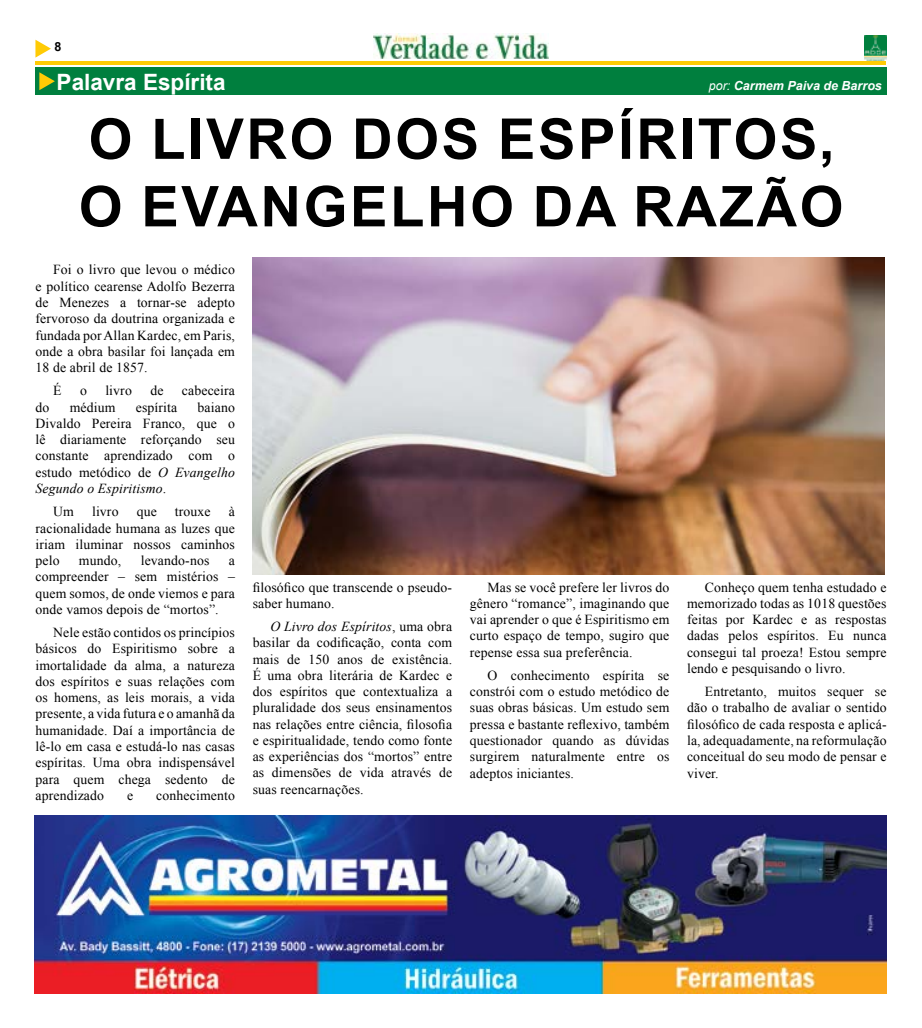
<style>
.page{position:relative;width:922px;height:1028px;background:#fff}
.page>*{position:absolute;margin:0;border:0;box-sizing:border-box;transform-origin:0 0}
.t1{font:700 56.25px/67.5px "Arial";letter-spacing:.045em;color:#000}
.t2{font:700 22.5px "Arial";color:#fff}
.t3{font:13.75px/16.2px "Times New Roman";letter-spacing:.01em;color:#000;text-align:justify}
.t4{font:italic 700 12.5px "Arial";color:#fff}
.t5{font:700 12.5px "Arial";color:#000}
.s1{font-weight:400}
.s2{font-style:italic}
</style>
<div class="page">
<div style="left:35px;top:67px;width:851px;height:28px;background:#007f3e"></div>
<svg style="left:39px;top:72px;width:16px;height:18px"></svg>
<hr style="left:36px;top:61px;width:850px;height:4px;background:#ffcb05">
<svg style="left:35px;top:40px;width:16px;height:18px"></svg>
<img style="left:864px;top:35px;width:22px;height:25px">
<img style="left:373px;top:33px;width:175px;height:26px">
<img style="left:35px;top:815px;width:851px;height:178px">
<img style="left:252px;top:258px;width:632px;height:317px">
<p class="t5" style="left:55px;top:38px;width:8px">8</p>
<h2 class="t2" style="left:57px;top:66px;width:170px">Palavra Espírita</h2>
<p class="t4" style="left:708px;top:77px;width:174px"><span class="s1">por:</span> Carmem Paiva de Barros</p>
<h1 class="t1" style="left:79px;top:106px;width:766px">O LIVRO DOS ESPÍRITOS,<br>O EVANGELHO DA RAZÃO</h1>
<p class="t3" style="left:35px;top:261px;width:201px;text-indent:18px">Foi o livro que levou o médico e político cearense Adolfo Bezerra de Menezes a tornar-se adepto fervoroso da doutrina organizada e fundada por Allan Kardec, em Paris, onde a obra basilar foi lançada em 18 de abril de 1857.</p>
<p class="t3" style="left:53px;top:382px;width:10px">É</p>
<p class="t3" style="left:80px;top:382px;width:8px">o</p>
<p class="t3" style="left:105px;top:382px;width:28px">livro</p>
<p class="t3" style="left:150px;top:382px;width:15px">de</p>
<p class="t3" style="left:182px;top:382px;width:55px">cabeceira</p>
<p class="t3" style="left:35px;top:398px;width:15px">do</p>
<p class="t3" style="left:70px;top:398px;width:47px">médium</p>
<p class="t3" style="left:136px;top:398px;width:43px">espírita</p>
<p class="t3" style="left:35px;top:398px;width:201px;text-indent:162px">baiano Divaldo Pereira Franco, que o lê diariamente reforçando seu constante aprendizado com o estudo metódico de <span class="s2">O Evangelho Segundo o Espiritismo</span>.</p>
<p class="t3" style="left:53px;top:503px;width:22px">Um</p>
<p class="t3" style="left:92px;top:503px;width:28px">livro</p>
<p class="t3" style="left:137px;top:503px;width:22px">que</p>
<p class="t3" style="left:175px;top:503px;width:37px">trouxe</p>
<p class="t3" style="left:35px;top:503px;width:201px;text-indent:193px">à racionalidade humana as luzes que iriam iluminar nossos caminhos pelo</p>
<p class="t3" style="left:79px;top:552px;width:44px">mundo,</p>
<p class="t3" style="left:141px;top:552px;width:70px">levando-nos</p>
<p class="t3" style="left:35px;top:552px;width:201px;text-indent:193px">a compreender – sem mistérios – quem somos, de onde viemos e para onde vamos depois de “mortos”.</p>
<p class="t3" style="left:35px;top:624px;width:201px;text-indent:18px">Nele estão contidos os princípios básicos do Espiritismo sobre a imortalidade da alma, a natureza dos espíritos e suas relações com os homens, as leis morais, a vida presente, a vida futura e o amanhã da humanidade. Daí a importância de lê-lo em casa e estudá-lo nas casas espíritas. Uma obra indispensável para quem chega sedento de aprendizado</p>
<p class="t3" style="left:252px;top:578px;width:201px">filosófico que transcende o pseudo&shy;saber humano.</p>
<p class="t3" style="left:252px;top:618px;width:201px;text-indent:18px"><span class="s2">O Livro dos Espíritos</span>, uma obra basilar da codificação, conta com mais de 150 anos de existência.<br>É uma obra literária de Kardec e dos espíritos que contextualiza a pluralidade dos seus ensinamentos nas relações entre ciência, filosofia e espiritualidade, tendo como fonte as experiências dos “mortos” entre as dimensões de vida através de suas reencarnações.</p>
<p class="t3" style="left:469px;top:578px;width:201px;text-indent:18px">Mas se você prefere ler livros do gênero “romance”, imaginando que vai aprender o que é Espiritismo em curto espaço de tempo, sugiro que repense essa sua preferência.</p>
<p class="t3" style="left:469px;top:666px;width:201px;text-indent:18px">O conhecimento espírita se constrói com o estudo metódico de suas obras básicas. Um estudo sem pressa e bastante reflexivo, também questionador quando as dúvidas surgirem naturalmente entre os adeptos iniciantes.</p>
<p class="t3" style="left:687px;top:578px;width:201px;text-indent:18px">Conheço quem tenha estudado e memorizado todas as 1018 questões feitas por Kardec e as respostas dadas pelos espíritos. Eu nunca consegui tal proeza! Estou sempre lendo e pesquisando o livro.</p>
<p class="t3" style="left:687px;top:683px;width:201px;text-indent:18px">Entretanto, muitos sequer se dão o trabalho de avaliar o sentido filosófico de cada resposta e aplicá&shy;la, adequadamente, na reformulação conceitual do seu modo de pensar e viver.</p>
<p class="t3" style="left:127px;top:786px;width:8px">e</p>
<p class="t3" style="left:156px;top:786px;width:80px">conhecimento</p>
</div>
